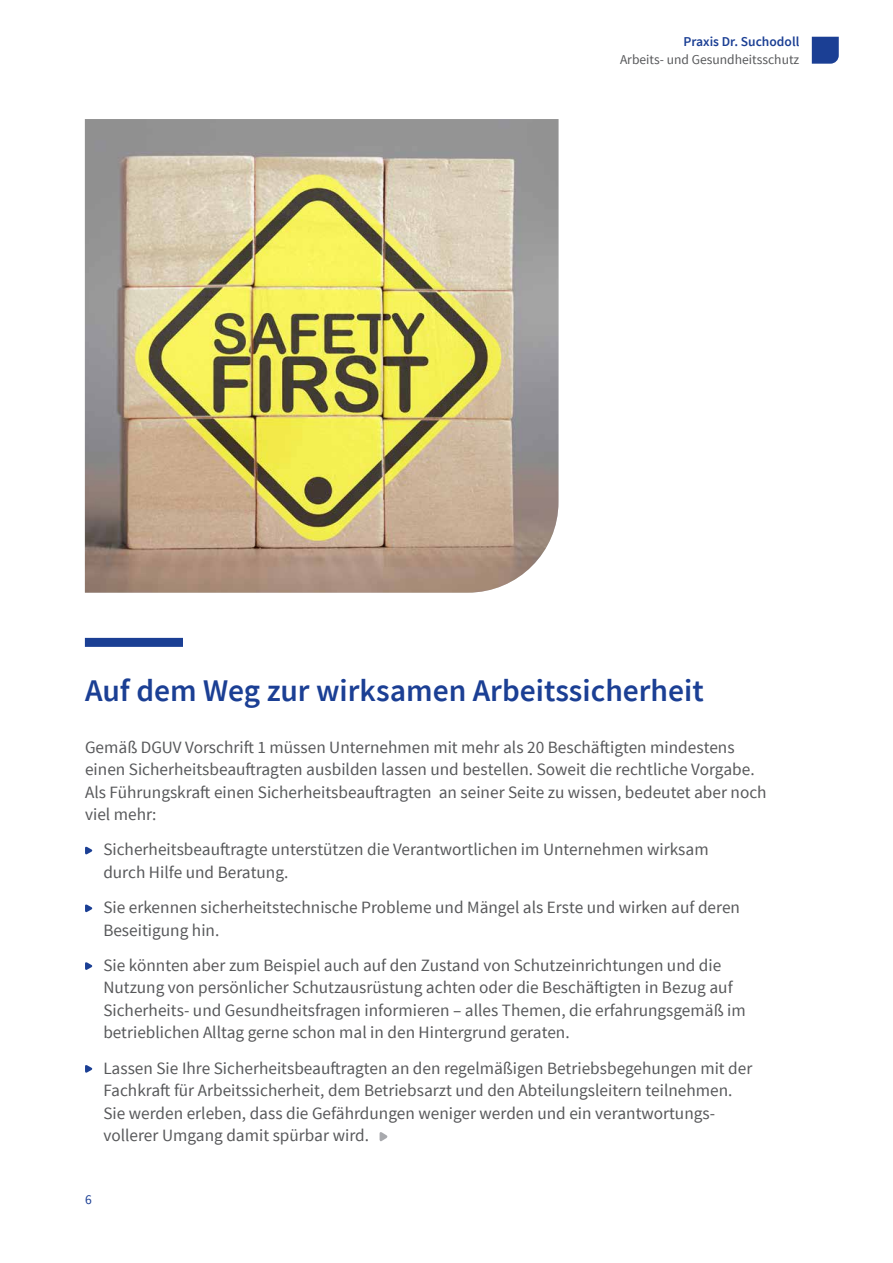
<style>
.page{position:relative;width:893px;height:1263px;background:#fff}
.page>*{position:absolute;margin:0;border:0;box-sizing:border-box;transform-origin:0 0}
.t1{font:600 31.5px "Source Sans Pro";color:#1b3f94}
.t2{font:17.25px/22.5px "Source Sans Pro";color:#57585a}
.t3{font:13.5px "Source Sans Pro";color:#57585a}
.t4{font:600 13.5px "Source Sans Pro";color:#1b3f94}
.t5{font:13.5px "Source Sans Pro";color:#1b3f94}
</style>
<div class="page">
<svg style="left:85px;top:846px;width:8px;height:9px"></svg>
<svg style="left:85px;top:904px;width:8px;height:9px"></svg>
<svg style="left:85px;top:962px;width:8px;height:8px"></svg>
<svg style="left:85px;top:1065px;width:8px;height:8px"></svg>
<svg style="left:380px;top:1132px;width:8px;height:10px"></svg>
<div style="left:85px;top:638px;width:98px;height:9px;background:#1b3f94"></div>
<svg style="left:812px;top:37px;width:27px;height:27px"></svg>
<img style="left:85px;top:119px;width:473px;height:474px">
<p class="t4" style="left:683px;top:33px;width:117px">Praxis Dr. Suchodoll</p>
<p class="t3" style="left:620px;top:51px;width:181px">Arbeits- und Gesundheitsschutz</p>
<h1 class="t1" style="left:85px;top:670px;width:620px">Auf dem Weg zur wirksamen Arbeitssicherheit</h1>
<p class="t2" style="left:85px;top:736px;width:683px">Gemäß DGUV Vorschrift 1 müssen Unternehmen mit mehr als 20 Beschäftigten mindestens einen Sicherheitsbeauftragten ausbilden lassen und bestellen. Soweit die rechtliche Vorgabe.<br>Als Führungskraft einen Sicherheitsbeauftragten an seiner Seite zu wissen, bedeutet aber noch viel mehr:</p>
<p class="t2" style="left:103px;top:839px;width:607px">Sicherheitsbeauftragte unterstützen die Verantwortlichen im Unternehmen wirksam durch Hilfe und Beratung.</p>
<p class="t2" style="left:103px;top:896px;width:638px">Sie erkennen sicherheitstechnische Probleme und Mängel als Erste und wirken auf deren<br>Beseitigung hin.</p>
<p class="t2" style="left:103px;top:954px;width:644px">Sie könnten aber zum Beispiel auch auf den Zustand von Schutzeinrichtungen und die Nutzung von persönlicher Schutzausrüstung achten oder die Beschäftigten in Bezug auf Sicherheits- und Gesundheitsfragen informieren – alles Themen, die erfahrungsgemäß im betrieblichen Alltag gerne schon mal in den Hintergrund geraten.</p>
<p class="t2" style="left:103px;top:1057px;width:651px">Lassen Sie Ihre Sicherheitsbeauftragten an den regelmäßigen Betriebsbegehungen mit der Fachkraft für Arbeitssicherheit, dem Betriebsarzt und den Abteilungsleitern teilnehmen.<br>Sie werden erleben, dass die Gefährdungen weniger werden und ein verantwortungs&shy;vollerer Umgang damit spürbar wird.</p>
<p class="t5" style="left:85px;top:1191px;width:8px">6</p>
</div>
